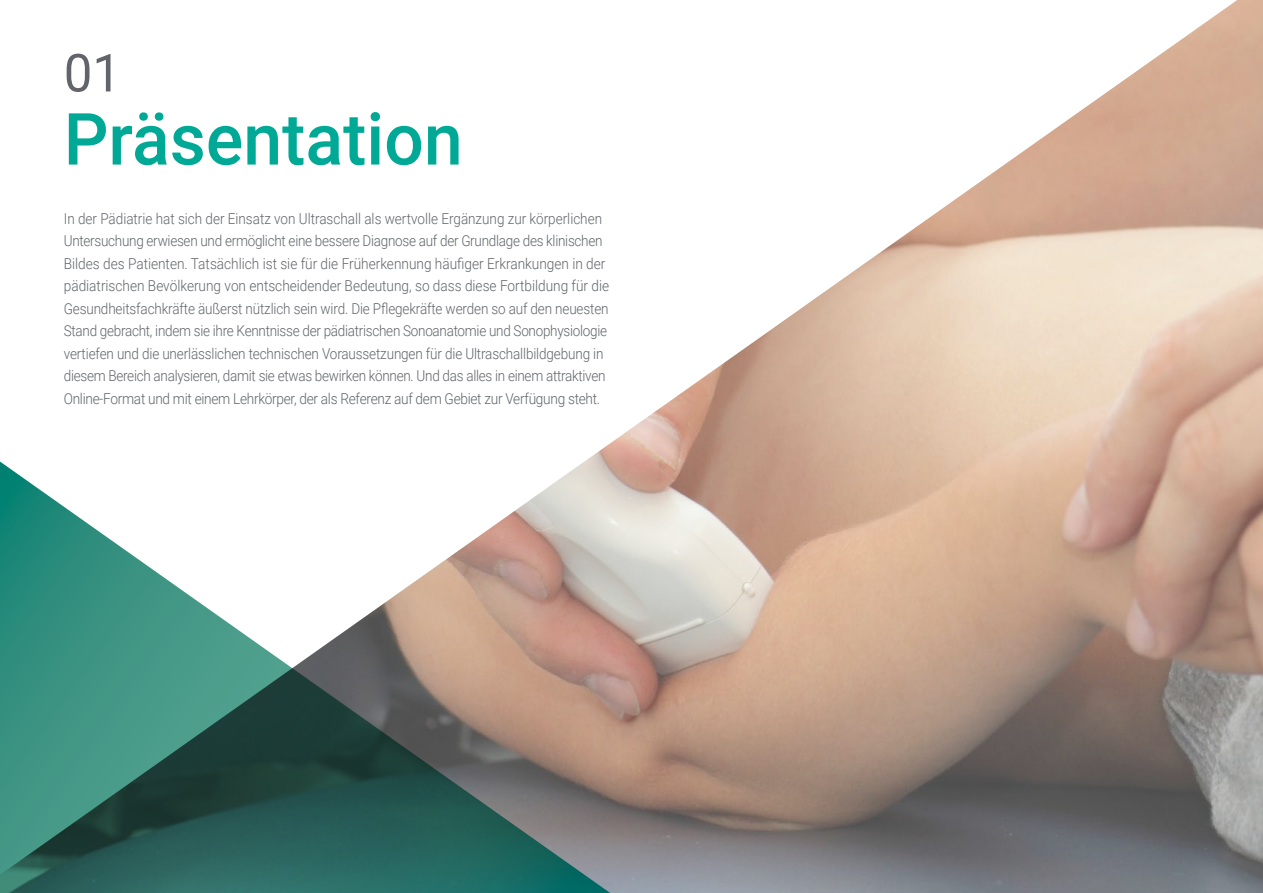
<style>
.page{position:relative;width:1263px;height:893px;background:#fff}
.page>*{position:absolute;margin:0;border:0;box-sizing:border-box;transform-origin:0 0}
.t1{font:500 72px "Roboto";color:#00a996}
.t2{font:52.5px "Roboto";color:#61646a}
.t3{font:300 15px/22.5px "Roboto";letter-spacing:-.01em;color:#61646a;scale:.9 1}
</style>
<div class="page">
<img style="left:607px;top:0;width:656px;height:893px">
<svg style="left:0;top:446px;width:640px;height:447px"></svg>
<h2 class="t2" style="left:64px;top:36px;width:59px">01</h2>
<h1 class="t1" style="left:64px;top:89px;width:400px">Präsentation</h1>
<p class="t3" style="left:64px;top:207px;width:608px">In der Pädiatrie hat sich der Einsatz von Ultraschall als wertvolle Ergänzung zur körperlichen Untersuchung erwiesen und ermöglicht eine bessere Diagnose auf der Grundlage des klinischen Bildes des Patienten. Tatsächlich ist sie für die Früherkennung häufiger Erkrankungen in der pädiatrischen Bevölkerung von entscheidender Bedeutung, so dass diese Fortbildung für die Gesundheitsfachkräfte äußerst nützlich sein wird. Die Pflegekräfte werden so auf den neuesten Stand gebracht, indem sie ihre Kenntnisse der pädiatrischen Sonoanatomie und Sonophysiologie vertiefen und die unerlässlichen technischen Voraussetzungen für die Ultraschallbildgebung in diesem Bereich analysieren, damit sie etwas bewirken können. Und das alles in einem attraktiven Online-Format und mit einem Lehrkörper, der als Referenz auf dem Gebiet zur Verfügung steht.</p>
</div>
